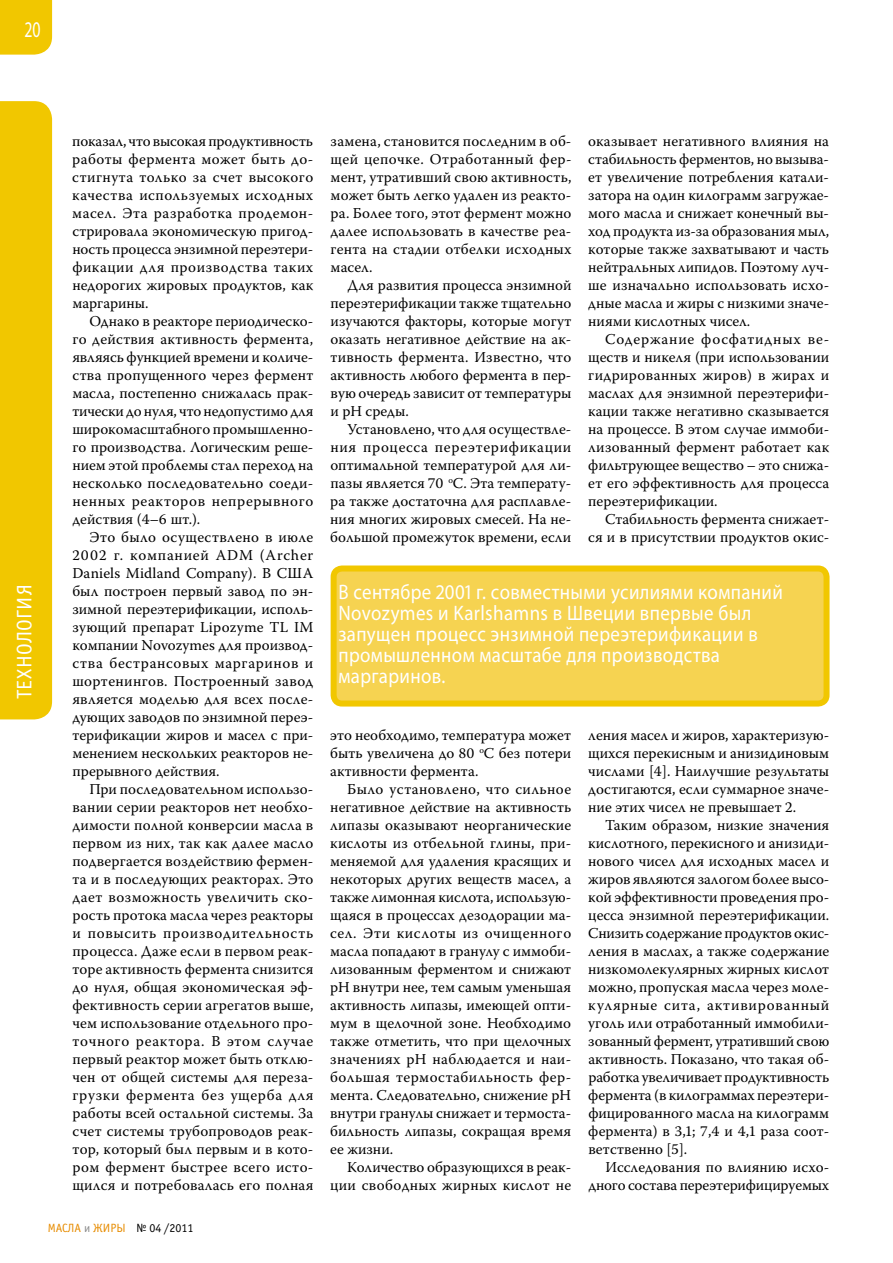
<style>
.page{position:relative;width:893px;height:1263px;background:#fff}
.page>*{position:absolute;margin:0;border:0;box-sizing:border-box;transform-origin:0 0}
.t1{font:22.5px "Myriad Pro";color:#fff;scale:.7 1}
.t2{font:21px/21px "Myriad Pro";letter-spacing:.02em;color:#fff;scale:.9 1}
.t3{font:21px "Officina Sans C";letter-spacing:.015em;color:#fff}
.t4{font:15px/18px "Warnock Pro";color:#000;text-align:justify}
.t5{font:12px "Officina Sans C";color:#e78c00}
.s1{color:#898989}
.s2{color:#000}
</style>
<div class="page">
<div style="left:0;top:101px;width:52px;height:618px;background:#f1c700"></div>
<div style="left:0;top:0;width:52px;height:55px;background:#f1c700"></div>
<div style="left:334px;top:568px;width:492px;height:135px;background:#f6d351;border-radius:9px"></div>
<div style="left:331px;top:565px;width:498px;height:141px;border:6px solid #f1c700;border-radius:9px"></div>
<h1 class="t1" style="left:24px;top:16px;width:25px">20</h1>
<h2 class="t3" style="left:13px;top:699px;width:117px;rotate:-90deg">технология</h2>
<p class="t4" style="left:72px;top:131px;width:243px">показал, что высокая продуктивность работы фермента может быть до&shy;стигнута только за счет высокого качества используемых исходных масел. Эта разработка продемон&shy;стрировала экономическую пригод&shy;ность процесса энзимной переэтери&shy;фикации для производства таких недорогих жировых продуктов, как маргарины.</p>
<p class="t4" style="left:72px;top:311px;width:243px;text-indent:17px">Однако в реакторе периодическо&shy;го действия активность фермента, являясь функцией времени и количе&shy;ства пропущенного через фермент масла, постепенно снижалась прак&shy;тически до нуля, что недопустимо для широкомасштабного промышленно&shy;го производства. Логическим реше&shy;нием этой проблемы стал переход на несколько последовательно соеди&shy;ненных реакторов непрерывного действия (4–6 шт.).</p>
<p class="t4" style="left:72px;top:527px;width:243px;text-indent:17px">Это было осуществлено в июле 2002 г. компанией ADM (Archer Daniels Midland Company). В США был построен первый завод по эн&shy;зимной переэтерификации, исполь&shy;зующий препарат Lipozyme TL IM компании Novozymes для производ&shy;ства бестрансовых маргаринов и шортенингов. Построенный завод является моделью для всех после&shy;дующих заводов по энзимной переэ&shy;терификации жиров и масел с при&shy;менением нескольких реакторов не&shy;прерывного действия.</p>
<p class="t4" style="left:72px;top:779px;width:243px;text-indent:17px">При последовательном использо&shy;вании серии реакторов нет необхо&shy;димости полной конверсии масла в первом из них, так как далее масло подвергается воздействию фермен&shy;та и в последующих реакторах. Это дает возможность увеличить ско&shy;рость протока масла через реакторы и повысить производительность процесса. Даже если в первом реак&shy;торе активность фермента снизится до нуля, общая экономическая эф&shy;фективность серии агрегатов выше, чем использование отдельного про&shy;точного реактора. В этом случае первый реактор может быть отклю&shy;чен от общей системы для переза&shy;грузки фермента без ущерба для работы всей остальной системы. За счет системы трубопроводов реак&shy;тор, который был первым и в кото&shy;ром фермент быстрее всего исто&shy;щился и потребовалась его полная</p>
<p class="t5" style="left:48px;top:1221px;width:147px">МАСЛА <span class="s1">и</span> ЖИРЫ <span class="s2">№ 04 /2011</span></p>
<p class="t4" style="left:330px;top:131px;width:242px">замена, становится последним в об&shy;щей цепочке. Отработанный фер&shy;мент, утративший свою активность, может быть легко удален из реакто&shy;ра. Более того, этот фермент можно далее использовать в качестве реа&shy;гента на стадии отбелки исходных масел.</p>
<p class="t4" style="left:330px;top:275px;width:243px;text-indent:17px">Для развития процесса энзимной переэтерификации также тщательно изучаются факторы, которые могут оказать негативное действие на ак&shy;тивность фермента. Известно, что активность любого фермента в пер&shy;вую очередь зависит от температуры и рН среды.</p>
<p class="t4" style="left:330px;top:419px;width:243px;text-indent:17px">Установлено, что для осуществле&shy;ния процесса переэтерификации оптимальной температурой для ли&shy;пазы является 70 <sup>о</sup>С. Эта температу&shy;ра также достаточна для расплавле&shy;ния многих жировых смесей. На не&shy;большой промежуток времени, если</p>
<p class="t4" style="left:588px;top:131px;width:243px">оказывает негативного влияния на стабильность ферментов, но вызыва&shy;ет увеличение потребления катали&shy;затора на один килограмм загружае&shy;мого масла и снижает конечный вы&shy;ход продукта из-за образования мыл, которые также захватывают и часть нейтральных липидов. Поэтому луч&shy;ше изначально использовать исхо&shy;дные масла и жиры с низкими значе&shy;ниями кислотных чисел.</p>
<p class="t4" style="left:588px;top:329px;width:243px;text-indent:17px">Содержание фосфатидных ве&shy;ществ и никеля (при использовании гидрированных жиров) в жирах и маслах для энзимной переэтерифи&shy;кации также негативно сказывается на процессе. В этом случае иммоби&shy;лизованный фермент работает как фильтрующее вещество – это снижа&shy;ет его эффективность для процесса переэтерификации.</p>
<p class="t4" style="left:588px;top:509px;width:242px;text-align:right">Стабильность фермента снижает&shy;ся и в присутствии продуктов окис-</p>
<h2 class="t2" style="left:338px;top:581px;width:495px">В сентябре 2001 г. совместными усилиями компаний Novozymes и Karlshamns в Швеции впервые был запущен процесс энзимной переэтерификации в промышленном масштабе для производства маргаринов.</h2>
<p class="t4" style="left:330px;top:725px;width:243px">это необходимо, температура может быть увеличена до 80 <sup>о</sup>С без потери активности фермента.</p>
<p class="t4" style="left:330px;top:779px;width:243px;text-indent:17px">Было установлено, что сильное негативное действие на активность липазы оказывают неорганические кислоты из отбельной глины, при&shy;меняемой для удаления красящих и некоторых других веществ масел, а также лимонная кислота, использую&shy;щаяся в процессах дезодорации ма&shy;сел. Эти кислоты из очищенного масла попадают в гранулу с иммоби&shy;лизованным ферментом и снижают рН внутри нее, тем самым уменьшая активность липазы, имеющей опти&shy;мум в щелочной зоне. Необходимо также отметить, что при щелочных значениях рН наблюдается и наи&shy;большая термостабильность фер&shy;мента. Следовательно, снижение рН внутри гранулы снижает и термоста&shy;бильность липазы, сокращая время ее жизни.</p>
<p class="t4" style="left:330px;top:1157px;width:242px;text-align:right">Количество образующихся в реак&shy;ции свободных жирных кислот не</p>
<p class="t4" style="left:588px;top:725px;width:242px">ления масел и жиров, характеризую&shy;щихся перекисным и анизидиновым числами [4]. Наилучшие результаты достигаются, если суммарное значе&shy;ние этих чисел не превышает 2.</p>
<p class="t4" style="left:588px;top:815px;width:243px;text-indent:17px">Таким образом, низкие значения кислотного, перекисного и анизиди&shy;нового чисел для исходных масел и жиров являются залогом более высо&shy;кой эффективности проведения про&shy;цесса энзимной переэтерификации.<br>Снизить содержание продуктов окис&shy;ления в маслах, а также содержание низкомолекулярных жирных кислот можно, пропуская масла через моле&shy;кулярные сита, активированный уголь или отработанный иммобили&shy;зованный фермент, утративший свою активность. Показано, что такая об&shy;работка увеличивает продуктивность фермента (в килограммах переэтери&shy;фицированного масла на килограмм фермента) в 3,1; 7,4 и 4,1 раза соот&shy;ветственно [5].</p>
<p class="t4" style="left:588px;top:1157px;width:242px;text-align:right">Исследования по влиянию исхо&shy;дного состава переэтерифицируемых</p>
</div>
